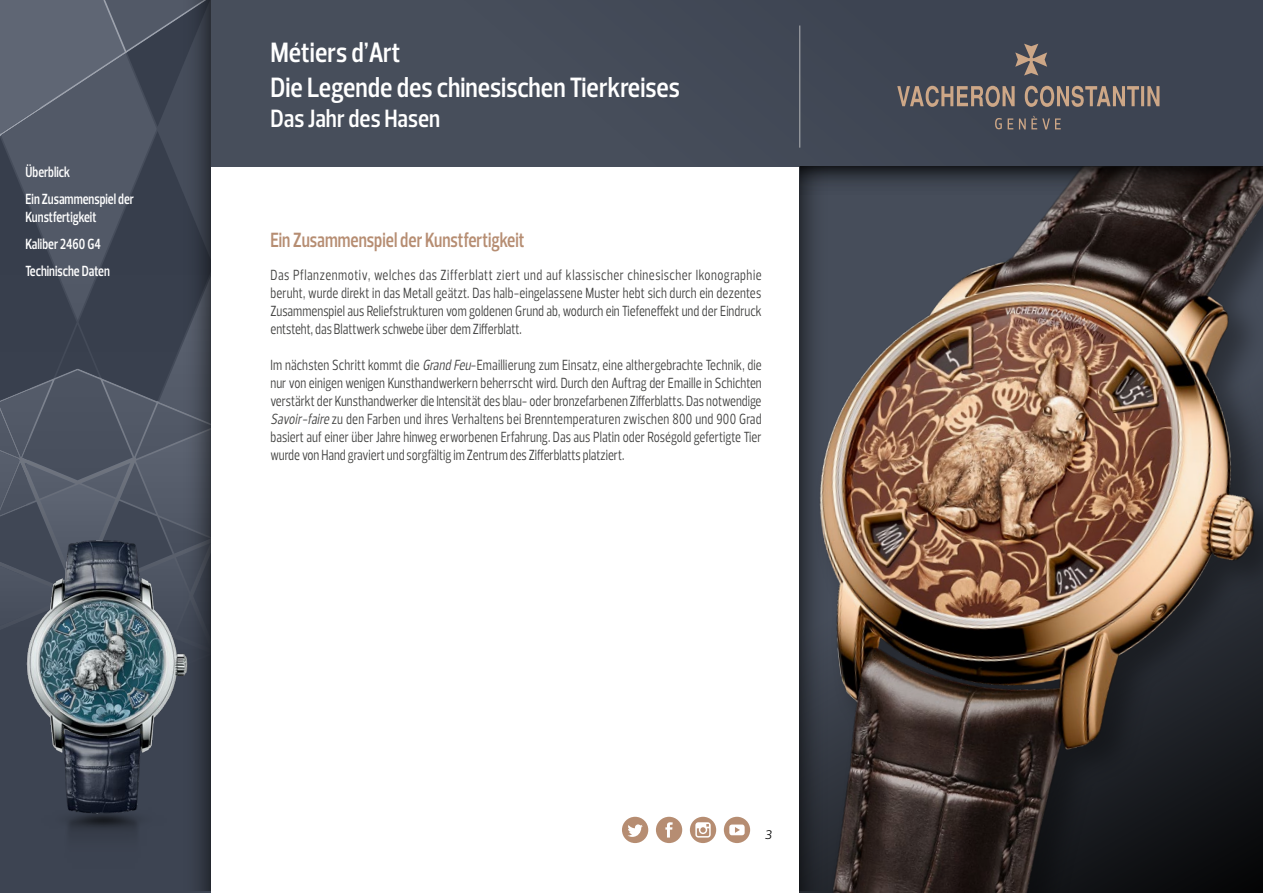
<style>
.page{position:relative;width:1263px;height:893px;background:#fff}
.page>*{position:absolute;margin:0;border:0;box-sizing:border-box;transform-origin:0 0}
.t1{font:600 28.5px/34.2px "Prelo Condensed";color:#fff}
.t2{font:600 25.5px "Prelo Condensed";color:#fff}
.t3{font:600 21px "Prelo Condensed";color:#b68d72;scale:.9 1}
.t4{font:15px/18px "Prelo Condensed";color:#40403f;text-align:justify;scale:.9 1}
.t5{font:600 15px/27px "Prelo Condensed";color:#fff;scale:.9 1}
.t6{font:italic 12.75px "Prelo";color:#000}
.s1{font-style:italic}
</style>
<div class="page">
<div style="left:210px;top:0;width:1053px;height:166px;background:#474e5b"></div>
<hr style="left:799px;top:26px;width:1px;height:122px;background:#b4b5b7">
<svg style="left:897px;top:44px;width:262px;height:85px"></svg>
<svg style="left:0;top:0;width:163px;height:867px;background:#4b5260"></svg>
<svg style="left:163px;top:0;width:47px;height:891px;background:#404653"></svg>
<svg style="left:622px;top:817px;width:26px;height:26px"></svg>
<svg style="left:656px;top:817px;width:26px;height:26px"></svg>
<svg style="left:724px;top:817px;width:26px;height:26px"></svg>
<svg style="left:690px;top:817px;width:26px;height:26px"></svg>
<img style="left:20px;top:826px;width:165px;height:48px">
<img style="left:0;top:526px;width:208px;height:300px">
<img style="left:799px;top:214px;width:464px;height:679px">
<svg style="left:799px;top:166px;width:48px;height:725px;background:#44454b"></svg>
<svg style="left:800px;top:166px;width:463px;height:48px;background:#38383d"></svg>
<p class="t5" style="left:26px;top:158px;width:122px">Überblick<br>Ein Zusammenspiel der</p>
<p class="t5" style="left:26px;top:203px;width:95px">Kunstfertigkeit<br>Kaliber 2460 G4<br>Techinische Daten</p>
<h1 class="t1" style="left:270px;top:36px;width:411px">Métiers d’Art<br>Die Legende des chinesischen Tierkreises</h1>
<h2 class="t2" style="left:270px;top:103px;width:171px">Das Jahr des Hasen</h2>
<p class="t3" style="left:270px;top:227px;width:284px">Ein Zusammenspiel der Kunstfertigkeit</p>
<p class="t4" style="left:270px;top:266px;width:547px">Das Pflanzenmotiv, welches das Zifferblatt ziert und auf klassischer chinesischer Ikonographie beruht, wurde direkt in das Metall geätzt. Das halb-eingelassene Muster hebt sich durch ein dezentes Zusammenspiel aus Reliefstrukturen vom goldenen Grund ab, wodurch ein Tiefeneffekt und der Eindruck entsteht, das Blattwerk schwebe über dem Zifferblatt.</p>
<p class="t4" style="left:270px;top:356px;width:547px">Im nächsten Schritt kommt die <span class="s1">Grand Feu</span>-Emaillierung zum Einsatz, eine althergebrachte Technik, die nur von einigen wenigen Kunsthandwerkern beherrscht wird. Durch den Auftrag der Emaille in Schichten verstärkt der Kunsthandwerker die Intensität des blau- oder bronzefarbenen Zifferblatts. Das notwendige <span class="s1">Savoir-faire</span> zu den Farben und ihres Verhaltens bei Brenntemperaturen zwischen 800 und 900 Grad basiert auf einer über Jahre hinweg erworbenen Erfahrung. Das aus Platin oder Roségold gefertigte Tier wurde von Hand graviert und sorgfältig im Zentrum des Zifferblatts platziert.</p>
<p class="t6" style="left:764px;top:826px;width:9px">3</p>
</div>
